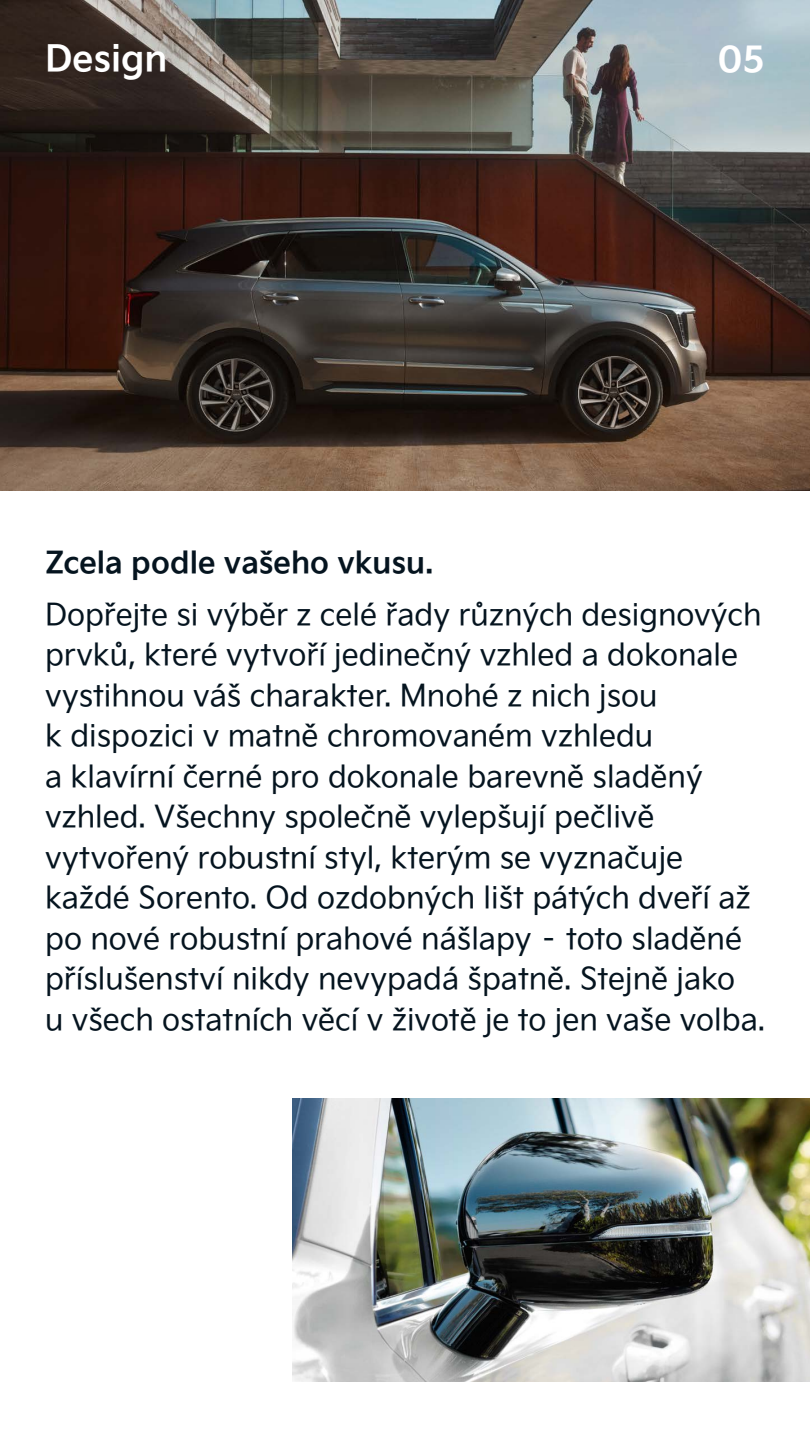
<style>
.page{position:relative;width:810px;height:1440px;background:#fff}
.page>*{position:absolute;margin:0;border:0;box-sizing:border-box;transform-origin:0 0}
.t1{font:36px "Kia Signature OTF Bold";color:#fff}
.t2{font:30px/40.5px "Kia Signature OTF Regular";color:#05141f}
.t3{font:30px "Kia Signature OTF Bold";color:#05141f}
</style>
<div class="page">
<img style="left:0;top:0;width:810px;height:490px">
<img style="left:292px;top:1098px;width:518px;height:284px">
<p class="t1" style="left:45px;top:31px;width:124px">Design</p>
<p class="t1" style="left:717px;top:32px;width:49px">05</p>
<p class="t3" style="left:45px;top:540px;width:390px">Zcela podle vašeho vkusu.</p>
<p class="t2" style="left:45px;top:592px;width:722px">Dopřejte si výběr z celé řady různých designových prvků, které vytvoří jedinečný vzhled a dokonale vystihnou váš charakter. Mnohé z nich jsou<br>k dispozici v matně chromovaném vzhledu<br>a klavírní černé pro dokonale barevně sladěný vzhled. Všechny společně vylepšují pečlivě vytvořený robustní styl, kterým se vyznačuje každé Sorento. Od ozdobných lišt pátých dveří až po nové robustní prahové nášlapy – toto sladěné příslušenství nikdy nevypadá špatně. Stejně jako<br>u všech ostatních věcí v životě je to jen vaše volba.</p>
</div>
